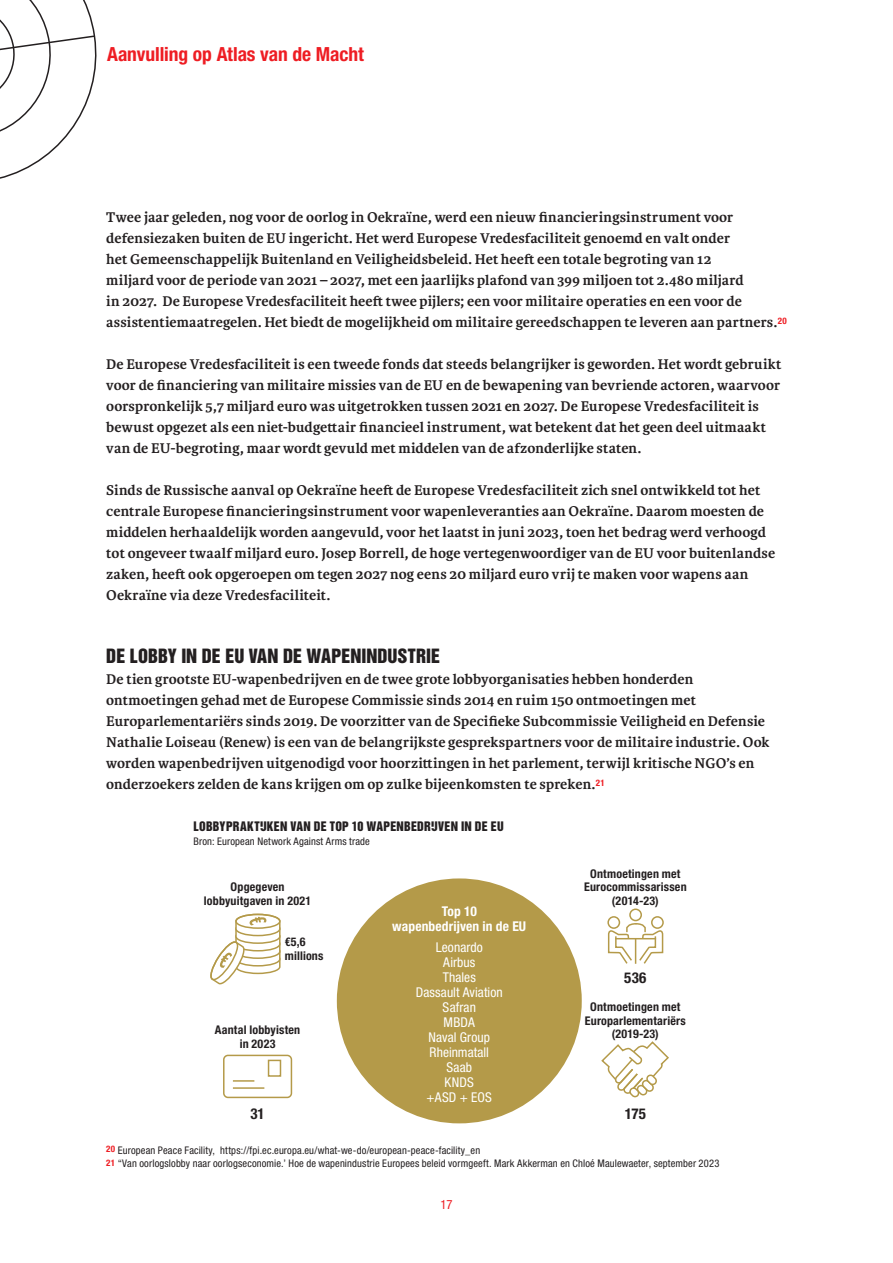
<style>
.page{position:relative;width:893px;height:1263px;background:#fff}
.page>*{position:absolute;margin:0;border:0;box-sizing:border-box;transform-origin:0 0}
.t1{font:700 condensed 19.5px "Helvetica Neue LT Std";letter-spacing:-.005em;color:#ee1d23}
.t2{font:18px "Helvetica Inserat SP";color:#231f20}
.t3{font:700 15px/21px "Karmina";letter-spacing:.005em;color:#231f20}
.t4{font:700 condensed 15px "Helvetica Neue LT Std";letter-spacing:.01em;color:#231f20}
.t5{font:condensed 13.5px/15px "Helvetica Neue LT Std";letter-spacing:.01em;color:#fff;text-align:center}
.t6{font:700 condensed 13.5px/15px "Helvetica Neue LT Std";letter-spacing:.01em;color:#fff;text-align:center}
.t7{font:condensed 12.75px "Helvetica Neue LT Std";color:#ee1d23}
.t8{font:700 condensed 12px/13.5px "Helvetica Neue LT Std";letter-spacing:.015em;color:#231f20;text-align:center}
.t9{font:12px "Helvetica Inserat SP";letter-spacing:.02em;color:#231f20}
.t10{font:condensed 10.5px/13.5px "Helvetica Neue LT Std";letter-spacing:.015em;color:#231f20}
.s1{font-weight:700;font-size:9px;color:#ee1d23}
</style>
<div class="page">
<svg style="left:0;top:0;width:97px;height:179px"></svg>
<svg style="left:210px;top:913px;width:71px;height:72px"></svg>
<div style="left:223px;top:1055px;width:69px;height:43px;border:2px solid #b49a49;border-radius:4px"></div>
<div style="left:268px;top:1060px;width:13px;height:17px;border:2px solid #b49a49"></div>
<hr style="left:233px;top:1080px;width:21px;height:2px;background:#b49a49">
<hr style="left:233px;top:1087px;width:31px;height:2px;background:#b49a49">
<svg style="left:601px;top:1041px;width:68px;height:57px"></svg>
<div style="left:607px;top:916px;width:13px;height:13px;border:2px solid #b49a49;border-radius:50%"></div>
<div style="left:651px;top:916px;width:13px;height:13px;border:2px solid #b49a49;border-radius:50%"></div>
<div style="left:629px;top:908px;width:13px;height:13px;border:2px solid #b49a49;border-radius:50%"></div>
<svg style="left:607px;top:922px;width:57px;height:42px"></svg>
<div style="left:337px;top:878px;width:245px;height:245px;background:#b49a49;border-radius:50%"></div>
<h1 class="t1" style="left:107px;top:42px;width:258px">Aanvulling op Atlas van de Macht</h1>
<p class="t3" style="left:106px;top:207px;width:682px">Twee jaar geleden, nog voor de oorlog in Oekraïne, werd een nieuw financieringsinstrument voor defensiezaken buiten de EU ingericht. Het werd Europese Vredesfaciliteit genoemd en valt onder<br>het Gemeenschappelijk Buitenland en Veiligheidsbeleid. Het heeft een totale begroting van 12<br>miljard voor de periode van 2021 – 2027, met een jaarlijks plafond van 399 miljoen tot 2.480 miljard<br>in 2027. De Europese Vredesfaciliteit heeft twee pijlers; een voor militaire operaties en een voor de assistentiemaatregelen. Het biedt de mogelijkheid om militaire gereedschappen te leveren aan partners.<sup>20</sup></p>
<p class="t3" style="left:106px;top:354px;width:677px">De Europese Vredesfaciliteit is een tweede fonds dat steeds belangrijker is geworden. Het wordt gebruikt voor de financiering van militaire missies van de EU en de bewapening van bevriende actoren, waarvoor oorspronkelijk 5,7 miljard euro was uitgetrokken tussen 2021 en 2027. De Europese Vredesfaciliteit is bewust opgezet als een niet-budgettair financieel instrument, wat betekent dat het geen deel uitmaakt van de EU-begroting, maar wordt gevuld met middelen van de afzonderlijke staten.</p>
<p class="t3" style="left:106px;top:480px;width:670px">Sinds de Russische aanval op Oekraïne heeft de Europese Vredesfaciliteit zich snel ontwikkeld tot het centrale Europese financieringsinstrument voor wapenleveranties aan Oekraïne. Daarom moesten de middelen herhaaldelijk worden aangevuld, voor het laatst in juni 2023, toen het bedrag werd verhoogd tot ongeveer twaalf miljard euro. Josep Borrell, de hoge vertegenwoordiger van de EU voor buitenlandse zaken, heeft ook opgeroepen om tegen 2027 nog eens 20 miljard euro vrij te maken voor wapens aan Oekraïne via deze Vredesfaciliteit.</p>
<p class="t2" style="left:106px;top:645px;width:335px">DE LOBBY IN DE EU VAN DE WAPENINDUSTRIE</p>
<p class="t3" style="left:106px;top:669px;width:665px">De tien grootste EU-wapenbedrijven en de twee grote lobbyorganisaties hebben honderden ontmoetingen gehad met de Europese Commissie sinds 2014 en ruim 150 ontmoetingen met Europarlementariërs sinds 2019. De voorzitter van de Specifieke Subcommissie Veiligheid en Defensie Nathalie Loiseau (Renew) is een van de belangrijkste gesprekspartners voor de militaire industrie. Ook worden wapenbedrijven uitgenodigd voor hoorzittingen in het parlement, terwijl kritische NGO’s en onderzoekers zelden de kans krijgen om op zulke bijeenkomsten te spreken.<sup>21</sup></p>
<p class="t9" style="left:193px;top:819px;width:312px">LOBBYPRAKTIJKEN VAN DE TOP 10 WAPENBEDRIJVEN IN DE EU</p>
<p class="t10" style="left:193px;top:834px;width:178px">Bron: European Network Against Arms trade</p>
<p class="t8" style="left:204px;top:880px;width:109px">Opgegeven lobbyuitgaven in 2021</p>
<p class="t8" style="left:285px;top:935px;width:40px;text-align:left">€5,6 millions</p>
<p class="t8" style="left:215px;top:1023px;width:87px">Aantal lobbyisten in 2023</p>
<p class="t6" style="left:392px;top:903px;width:135px">Top 10<br>wapenbedrijven in de EU</p>
<p class="t5" style="left:416px;top:939px;width:88px">Leonardo<br>Airbus<br>Thales<br>Dassault Aviation<br>Safran<br>MBDA<br>Naval Group<br>Rheinmatall<br>Saab<br>KNDS<br>+ASD + EOS</p>
<p class="t8" style="left:584px;top:867px;width:104px">Ontmoetingen met<br>Eurocommissarissen (2014-23)</p>
<p class="t4" style="left:624px;top:969px;width:24px">536</p>
<p class="t8" style="left:585px;top:1000px;width:102px">Ontmoetingen met<br>Europarlementariërs (2019-23)</p>
<p class="t4" style="left:250px;top:1105px;width:16px">31</p>
<p class="t4" style="left:625px;top:1105px;width:23px">175</p>
<p class="t10" style="left:106px;top:1143px;width:615px"><span class="s1">20</span> European Peace Facility, https://fpi.ec.europa.eu/what-we-do/european-peace-facility_en<br><span class="s1">21</span> “Van oorlogslobby naar oorlogseconomie.’ Hoe de wapenindustrie Europees beleid vormgeeft. Mark Akkerman en Chloé Maulewaeter, september 2023</p>
<p class="t7" style="left:440px;top:1197px;width:14px">17</p>
</div>
